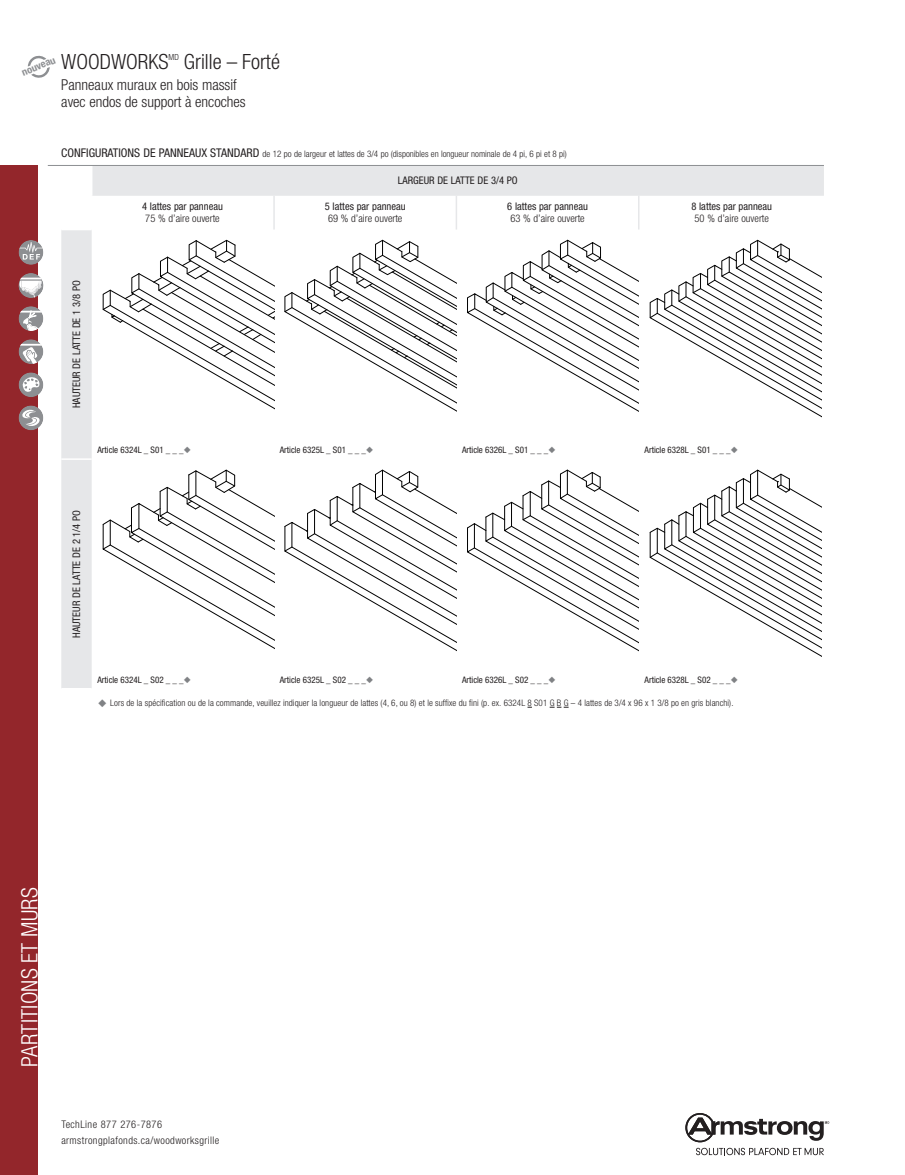
<style>
.page{position:relative;width:905px;height:1175px;background:#fff}
.page>*{position:absolute;margin:0;border:0;box-sizing:border-box;transform-origin:0 0}
.Sidebar_R{font:300 condensed 22.5px "Helvetica Neue LT Std";letter-spacing:.015em;color:#fff}
.Product_Title{font:300 condensed 21px "Helvetica Neue LT Std";color:#231f20}
.Product_Type{font:300 condensed 15px/16.5px "Helvetica Neue LT Std";color:#231f20}
.t1{font:condensed 10.5px/12px "Helvetica Neue LT Std";color:#231f20;text-align:center}
.t2{font:300 condensed 10.5px/15.6px "Helvetica Neue LT Std";letter-spacing:.04em;color:#231f20}
.t3{font:700 condensed 10.05px "Helvetica Neue LT Std";color:#8d8f92;scale:1.04 1}
.Section_Head{font:300 condensed 9px "Helvetica Neue LT Std";letter-spacing:.01em;color:#231f20}
.t4{font:condensed 9px "Helvetica Neue LT Std";color:#231f20}
.Product_Title-2{font:300 condensed 8.4px "Helvetica Neue LT Std";color:#231f20}
.s1{font-weight:400;font-size:12px}
.s2{font-weight:300}
.s3{color:#808285}
</style>
<div class="page">
<svg style="left:685px;top:1113px;width:144px;height:42px"></svg>
<div style="left:0;top:165px;width:37px;height:1009px;background:#93262b"></div>
<svg style="left:61px;top:166px;width:763px;height:522px"></svg>
<hr style="left:61px;top:229px;width:31px;height:1px;background:#fff">
<hr style="left:273px;top:196px;width:2px;height:33px;background:#e6e7e9">
<hr style="left:455px;top:196px;width:2px;height:33px;background:#e6e7e9">
<hr style="left:638px;top:196px;width:1px;height:33px;background:#e6e7e9">
<hr style="left:91px;top:165px;width:1px;height:31px;background:#fff">
<hr style="left:61px;top:458px;width:31px;height:2px;background:#fff">
<hr style="left:48px;top:165px;width:776px;height:1px;background:#8d8f92">
<svg style="left:549px;top:707px;width:19px;height:1px"></svg>
<svg style="left:19px;top:240px;width:24px;height:25px"></svg>
<svg style="left:19px;top:273px;width:24px;height:25px"></svg>
<svg style="left:19px;top:306px;width:24px;height:25px"></svg>
<svg style="left:19px;top:339px;width:24px;height:25px"></svg>
<svg style="left:19px;top:372px;width:24px;height:25px"></svg>
<svg style="left:19px;top:405px;width:24px;height:25px"></svg>
<svg style="left:28px;top:55px;width:22px;height:23px"></svg>
<svg style="left:102px;top:239px;width:172px;height:195px"></svg>
<svg style="left:102px;top:469px;width:172px;height:195px"></svg>
<svg style="left:649px;top:240px;width:172px;height:194px"></svg>
<svg style="left:649px;top:469px;width:172px;height:195px"></svg>
<svg style="left:466px;top:239px;width:172px;height:195px"></svg>
<svg style="left:466px;top:469px;width:172px;height:195px"></svg>
<svg style="left:284px;top:240px;width:172px;height:194px"></svg>
<svg style="left:284px;top:469px;width:172px;height:195px"></svg>
<p class="Product_Title" style="left:61px;top:50px;width:109px">WOODWORKS</p>
<p class="Product_Title-2" style="left:169px;top:52px;width:12px">MD</p>
<p class="Product_Title" style="left:184px;top:50px;width:97px">Grille – Forté</p>
<p class="Product_Type" style="left:61px;top:76px;width:186px">Panneaux muraux en bois massif avec endos de support à encoches</p>
<p class="Section_Head" style="left:61px;top:149px;width:507px"><span class="s1">CONFIGURATIONS DE PANNEAUX STANDARD</span> de 12 po de largeur et lattes de 3/4 po (disponibles en longueur nominale de 4 pi, 6 pi et 8 pi)</p>
<p class="t3" style="left:20px;top:67px;width:36px;rotate:-22deg">nouveau</p>
<p class="t1" style="left:398px;top:174px;width:121px">LARGEUR DE LATTE DE 3/4 PO</p>
<p class="t1" style="left:142px;top:201px;width:82px">4 lattes par panneau<br><span class="s2">75 % d’aire ouverte</span></p>
<p class="t1" style="left:325px;top:201px;width:82px">5 lattes par panneau<br><span class="s2">69 % d’aire ouverte</span></p>
<p class="t1" style="left:507px;top:201px;width:82px">6 lattes par panneau<br><span class="s2">63 % d’aire ouverte</span></p>
<p class="t1" style="left:691px;top:201px;width:82px">8 lattes par panneau<br><span class="s2">50 % d’aire ouverte</span></p>
<p class="t1" style="left:70px;top:408px;width:129px;rotate:-90deg">HAUTEUR DE LATTE DE 1 3/8 PO</p>
<p class="t4" style="left:97px;top:445px;width:95px">Article 6324L _ S01 _ _ _<span class="s3">◆</span></p>
<p class="t4" style="left:280px;top:445px;width:95px">Article 6325L _ S01 _ _ _<span class="s3">◆</span></p>
<p class="t4" style="left:462px;top:445px;width:95px">Article 6326L _ S01 _ _ _<span class="s3">◆</span></p>
<p class="t4" style="left:644px;top:445px;width:95px">Article 6328L _ S01 _ _ _<span class="s3">◆</span></p>
<p class="t1" style="left:70px;top:638px;width:129px;rotate:-90deg">HAUTEUR DE LATTE DE 2 1/4 PO</p>
<p class="t4" style="left:97px;top:674px;width:95px">Article 6324L _ S02 _ _ _<span class="s3">◆</span></p>
<p class="t4" style="left:280px;top:674px;width:95px">Article 6325L _ S02 _ _ _<span class="s3">◆</span></p>
<p class="t4" style="left:462px;top:674px;width:95px">Article 6326L _ S02 _ _ _<span class="s3">◆</span></p>
<p class="t4" style="left:644px;top:674px;width:95px">Article 6328L _ S02 _ _ _<span class="s3">◆</span></p>
<p class="Section_Head" style="left:98px;top:698px;width:636px"><span class="s3">◆</span> Lors de la spécification ou de la commande, veuillez indiquer la longueur de lattes (4, 6, ou 8) et le suffixe du fini (p. ex. 6324L 8 S01 G B G – 4 lattes de 3/4 x 96 x 1 3/8 po en gris blanchi).</p>
<p class="Sidebar_R" style="left:17px;top:1066px;width:181px;rotate:-90deg">PARTITIONS ET MURS</p>
<p class="t2" style="left:61px;top:1116px;width:159px">TechLine 877 276-7876 armstrongplafonds.ca/woodworksgrille</p>
</div>
